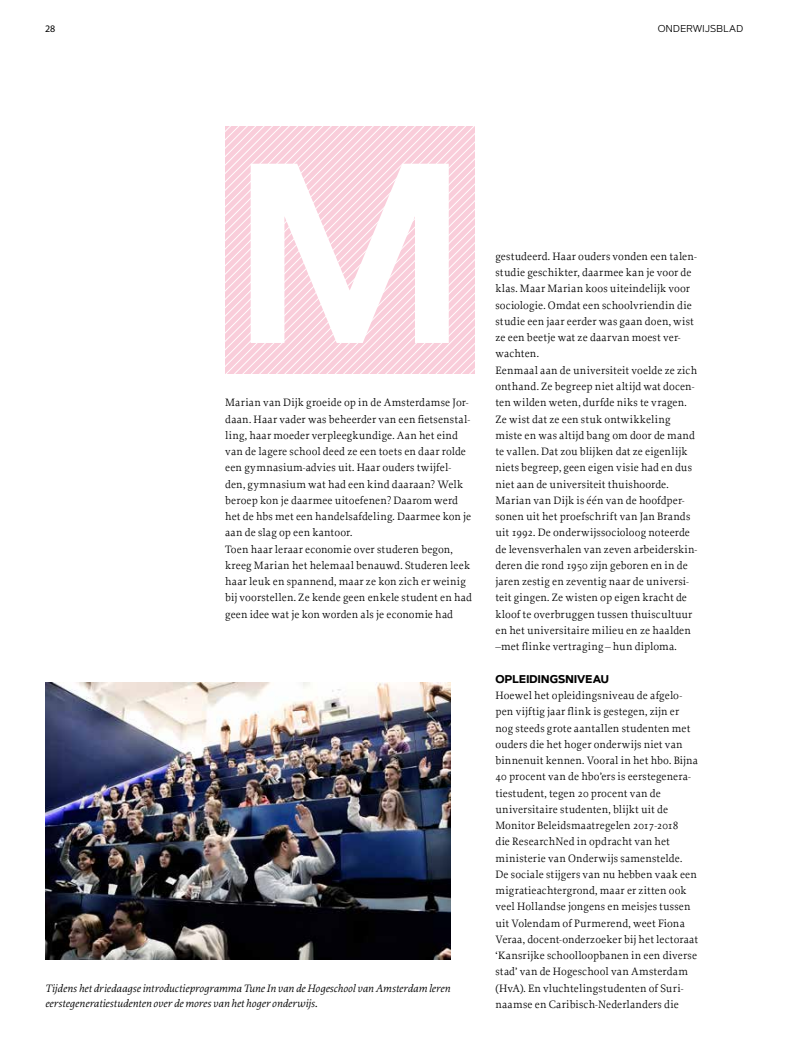
<style>
.page{position:relative;width:798px;height:1053px;background:#fff}
.page>*{position:absolute;margin:0;border:0;box-sizing:border-box;transform-origin:0 0}
.t1{font:600 255.88px "Artegra Sans";color:#fff}
.t2{font:11.25px/16.2px "Proforma";letter-spacing:.01em;color:#000}
.t3{font:italic 11.25px/15px "Proforma";letter-spacing:.005em;color:#000}
.t4{font:700 11.25px "Artegra Sans";letter-spacing:.02em;color:#000}
.t5{font:10px "Artegra Sans";letter-spacing:.02em;color:#000}
.t6{font:10px "Myriad Pro";color:#000}
</style>
<div class="page">
<img style="left:45px;top:682px;width:405px;height:277px">
<svg style="left:225px;top:126px;width:249px;height:248px;background:#f9d4df"></svg>
<p class="t6" style="left:45px;top:22px;width:12px">28</p>
<p class="t5" style="left:657px;top:21px;width:87px">ONDERWIJSBLAD</p>
<h1 class="t1" style="left:235px;top:68px;width:230px">M</h1>
<p class="t2" style="left:225px;top:394px;width:248px">Marian van Dijk groeide op in de Amsterdamse Jor&shy;daan. Haar vader was beheerder van een fietsenstal&shy;ling, haar moeder verpleegkundige. Aan het eind van de lagere school deed ze een toets en daar rolde een gymnasium-advies uit. Haar ouders twijfel&shy;den, gymnasium wat had een kind daaraan? Welk beroep kon je daarmee uitoefenen? Daarom werd het de hbs met een handelsafdeling. Daarmee kon je aan de slag op een kantoor.<br>Toen haar leraar economie over studeren begon, kreeg Marian het helemaal benauwd. Studeren leek haar leuk en spannend, maar ze kon zich er weinig bij voorstellen. Ze kende geen enkele student en had geen idee wat je kon worden als je economie had</p>
<p class="t3" style="left:45px;top:980px;width:406px">Tijdens het driedaagse introductieprogramma Tune In van de Hogeschool van Amsterdam leren eerstegeneratiestudenten over de mores van het hoger onderwijs.</p>
<p class="t2" style="left:495px;top:248px;width:203px">gestudeerd. Haar ouders vonden een talen&shy;studie geschikter, daarmee kan je voor de klas. Maar Marian koos uiteindelijk voor sociologie. Omdat een schoolvriendin die studie een jaar eerder was gaan doen, wist ze een beetje wat ze daarvan moest ver&shy;wachten.<br>Eenmaal aan de universiteit voelde ze zich onthand. Ze begreep niet altijd wat docen&shy;ten wilden weten, durfde niks te vragen.<br>Ze wist dat ze een stuk ontwikkeling miste en was altijd bang om door de mand te vallen. Dat zou blijken dat ze eigenlijk niets begreep, geen eigen visie had en dus niet aan de universiteit thuishoorde.<br>Marian van Dijk is één van de hoofdper&shy;sonen uit het proefschrift van Jan Brands uit 1992. De onderwijssocioloog noteerde de levensverhalen van zeven arbeiderskin&shy;deren die rond 1950 zijn geboren en in de jaren zestig en zeventig naar de universi&shy;teit gingen. Ze wisten op eigen kracht de kloof te overbruggen tussen thuiscultuur en het universitaire milieu en ze haalden –met flinke vertraging– hun diploma.</p>
<p class="t4" style="left:495px;top:670px;width:115px">OPLEIDINGSNIVEAU</p>
<p class="t2" style="left:495px;top:687px;width:204px">Hoewel het opleidingsniveau de afgelo&shy;pen vijftig jaar flink is gestegen, zijn er nog steeds grote aantallen studenten met ouders die het hoger onderwijs niet van binnenuit kennen. Vooral in het hbo. Bijna 40 procent van de hbo’ers is eerstegenera&shy;tiestudent, tegen 20 procent van de universitaire studenten, blijkt uit de Monitor Beleidsmaatregelen 2017-2018<br>die ResearchNed in opdracht van het ministerie van Onderwijs samenstelde.<br>De sociale stijgers van nu hebben vaak een migratieachtergrond, maar er zitten ook veel Hollandse jongens en meisjes tussen uit Volendam of Purmerend, weet Fiona Veraa, docent-onderzoeker bij het lectoraat ‘Kansrijke schoolloopbanen in een diverse stad’ van de Hogeschool van Amsterdam (HvA). En vluchtelingstudenten of Suri&shy;naamse en Caribisch-Nederlanders die</p>
</div>
